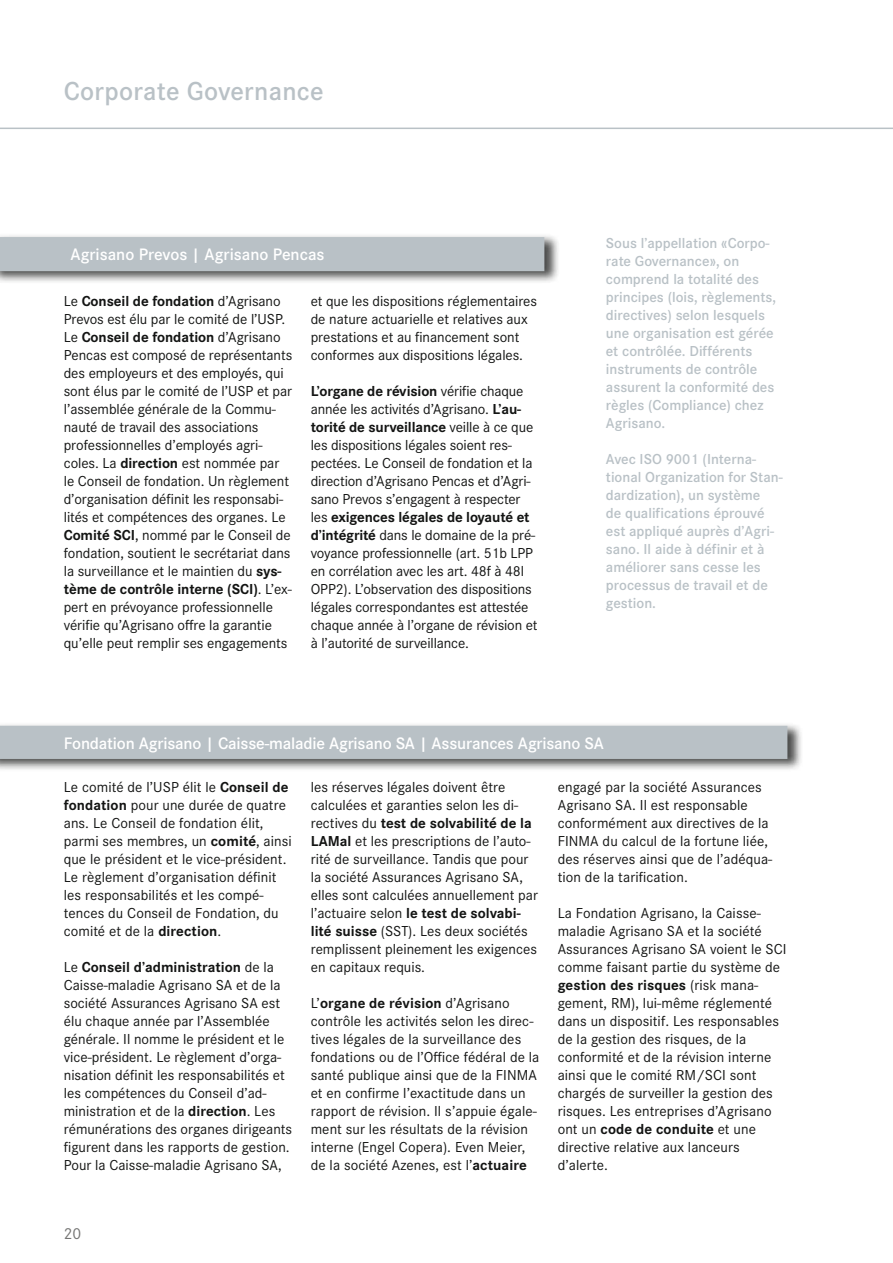
<style>
.page{position:relative;width:893px;height:1263px;background:#fff}
.page>*{position:absolute;margin:0;border:0;box-sizing:border-box;transform-origin:0 0}
.t1{font:600 27px "Corporate S";letter-spacing:.01em;color:#b9c1c6}
.t2{font:600 17.25px "Corporate S";letter-spacing:-.01em;color:#fff}
.t3{font:16.5px "Corporate S";color:#757574}
.t4{font:15px/18px "Corporate S";color:#131413}
.t5{font:600 15px/18px "Corporate S";color:#b9c1c6}
.s1{font-weight:700}
</style>
<div class="page">
<hr style="left:0;top:128px;width:893px;height:1px;background:#b9c1c6">
<div style="left:0;top:233px;width:560px;height:51px;background:#131413;opacity:.75"></div>
<div style="left:0;top:237px;width:544px;height:34px;background:#b9c1c6"></div>
<div style="left:0;top:722px;width:803px;height:49px;background:#131413;opacity:.75"></div>
<div style="left:0;top:726px;width:787px;height:33px;background:#b9c1c6"></div>
<h1 class="t1" style="left:64px;top:76px;width:261px">Corporate Governance</h1>
<p class="t2" style="left:70px;top:245px;width:256px">Agrisano Prevos | Agrisano Pencas</p>
<p class="t4" style="left:64px;top:292px;width:230px">Le <span class="s1">Conseil de fondation</span> d’Agrisano Prevos est élu par le comité de l’USP.<br>Le <span class="s1">Conseil de fondation</span> d’Agrisano Pencas est composé de représentants des employeurs et des employés, qui sont élus par le comité de l’USP et par l’assemblée générale de la Commu&shy;nauté de travail des associations professionnelles d’employés agri&shy;coles. La <span class="s1">direction</span> est nommée par le Conseil de fondation. Un règlement d’organisation définit les responsabi&shy;lités et compétences des organes. Le <span class="s1">Comité SCI</span>, nommé par le Conseil de fondation, soutient le secrétariat dans la surveillance et le maintien du <span class="s1">sys&shy;tème de contrôle interne (SCI)</span>. L’ex&shy;pert en prévoyance professionnelle vérifie qu’Agrisano offre la garantie qu’elle peut remplir ses engagements</p>
<p class="t4" style="left:311px;top:292px;width:228px">et que les dispositions réglementaires de nature actuarielle et relatives aux prestations et au financement sont conformes aux dispositions légales.</p>
<p class="t4" style="left:311px;top:382px;width:228px"><span class="s1">L’organe de révision</span> vérifie chaque année les activités d’Agrisano. <span class="s1">L’au&shy;torité de surveillance</span> veille à ce que les dispositions légales soient res&shy;pectées. Le Conseil de fondation et la direction d’Agrisano Pencas et d’Agri&shy;sano Prevos s’engagent à respecter les <span class="s1">exigences légales de loyauté et d’intégrité</span> dans le domaine de la pré&shy;voyance professionnelle (art. 51b LPP en corrélation avec les art. 48f à 48l OPP2). L’observation des dispositions légales correspondantes est attestée chaque année à l’organe de révision et à l’autorité de surveillance.</p>
<p class="t5" style="left:606px;top:234px;width:172px">Sous lʼappellation «Corpo&shy;rate Governance», on comprend la totalité des principes (lois, règlements, directives) selon lesquels une organisation est gérée et contrôlée. Différents instruments de contrôle assurent la conformité des règles (Compliance) chez<br>Agrisano.</p>
<p class="t5" style="left:606px;top:450px;width:178px">Avec ISO 9001 (Interna&shy;tional Organization for Stan&shy;dardization), un système<br>de qualifications éprouvé est appliqué auprès dʼAgri&shy;sano. Il aide à définir et à améliorer sans cesse les processus de travail et de gestion.</p>
<p class="t2" style="left:64px;top:733px;width:542px">Fondation Agrisano | Caisse-maladie Agrisano SA | Assurances Agrisano SA</p>
<p class="t4" style="left:64px;top:778px;width:230px">Le comité de lʼUSP élit le <span class="s1">Conseil de fondation</span> pour une durée de quatre ans. Le Conseil de fondation élit, parmi ses membres, un <span class="s1">comité</span>, ainsi que le président et le vice-président.<br>Le règlement dʼorganisation définit les responsabilités et les compé&shy;tences du Conseil de Fondation, du comité et de la <span class="s1">direction</span>.</p>
<p class="t4" style="left:64px;top:958px;width:230px">Le <span class="s1">Conseil dʼadministration</span> de la Caisse-maladie Agrisano SA et de la société Assurances Agrisano SA est élu chaque année par lʼAssemblée générale. Il nomme le président et le vice-président. Le règlement dʼorga&shy;nisation définit les responsabilités et les compétences du Conseil dʼad&shy;ministration et de la <span class="s1">direction</span>. Les rémunérations des organes dirigeants figurent dans les rapports de gestion.<br>Pour la Caisse-maladie Agrisano SA,</p>
<p class="t4" style="left:311px;top:778px;width:229px">les réserves légales doivent être calculées et garanties selon les di&shy;rectives du <span class="s1">test de solvabilité de la LAMal</span> et les prescriptions de l’auto&shy;rité de surveillance. Tandis que pour la société Assurances Agrisano SA, elles sont calculées annuellement par lʼactuaire selon <span class="s1">le test de solvabi&shy;lité suisse</span> (SST). Les deux sociétés remplissent pleinement les exigences en capitaux requis.</p>
<p class="t4" style="left:311px;top:994px;width:230px">L’<span class="s1">organe de révision</span> d’Agrisano contrôle les activités selon les direc&shy;tives légales de la surveillance des fondations ou de l’Office fédéral de la santé publique ainsi que de la FINMA et en confirme l’exactitude dans un rapport de révision. Il s’appuie égale&shy;ment sur les résultats de la révision interne (Engel Copera). Even Meier, de la société Azenes, est l’<span class="s1">actuaire</span></p>
<p class="t4" style="left:558px;top:778px;width:216px">engagé par la société Assurances<br>Agrisano SA. Il est responsable conformément aux directives de la<br>FINMA du calcul de la fortune liée, des réserves ainsi que de l’adéqua&shy;tion de la tarification.</p>
<p class="t4" style="left:558px;top:904px;width:230px">La Fondation Agrisano, la Caisse&shy;maladie Agrisano SA et la société<br>Assurances Agrisano SA voient le SCI comme faisant partie du système de <span class="s1">gestion des risques</span> (risk mana&shy;gement, RM), lui-même réglementé dans un dispositif. Les responsables de la gestion des risques, de la conformité et de la révision interne ainsi que le comité RM/SCI sont chargés de surveiller la gestion des risques. Les entreprises d’Agrisano ont un <span class="s1">code de conduite</span> et une directive relative aux lanceurs d’alerte.</p>
<p class="t3" style="left:64px;top:1224px;width:19px">20</p>
</div>
